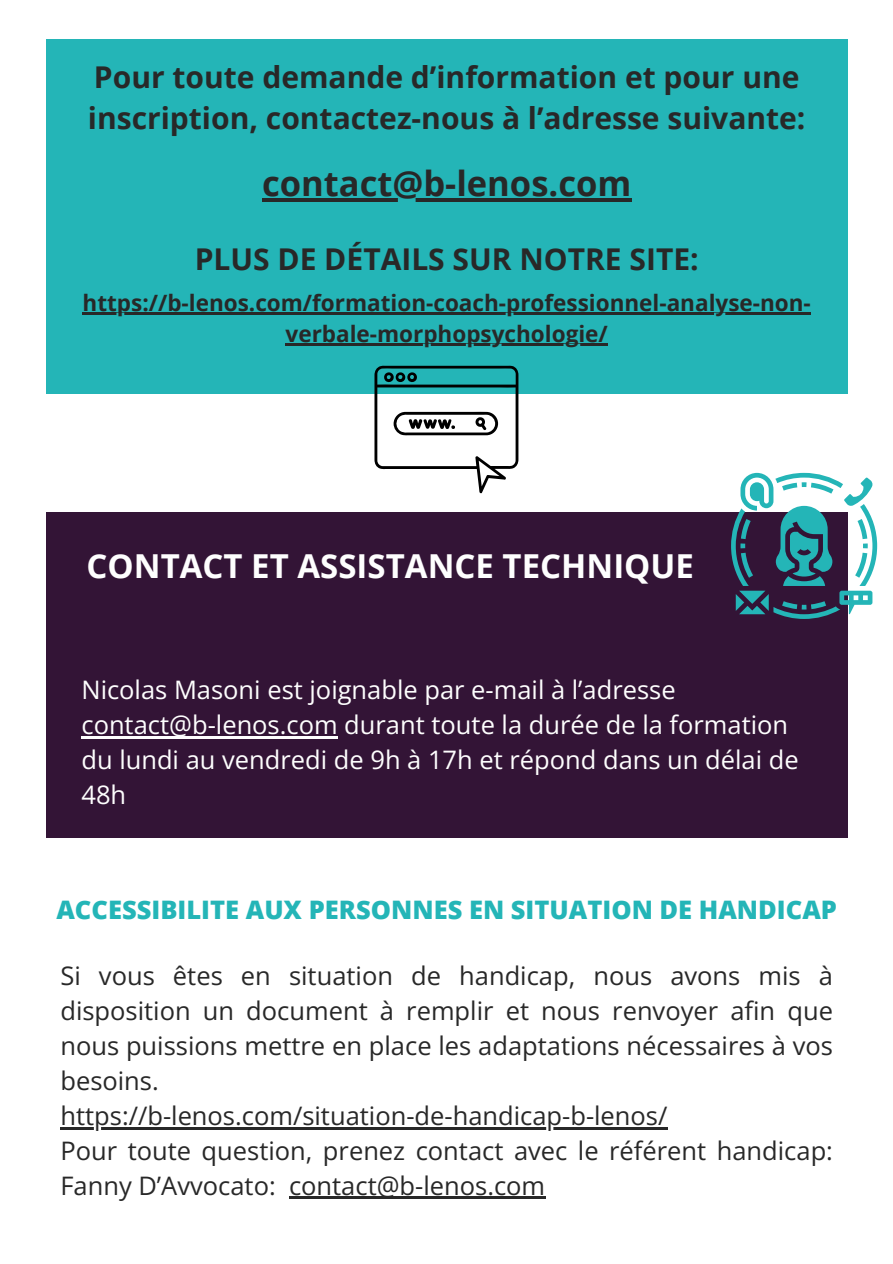
<style>
.page{position:relative;width:893px;height:1264px;background:#fff}
.page>*{position:absolute;margin:0;border:0;box-sizing:border-box;transform-origin:0 0}
.t1{font:700 34.5px "Open Sans";color:#282828}
.t2{font:700 33px "Open Sans";color:#fefefe}
.t3{font:700 30px/41.5px "Open Sans";color:#282828}
.t4{font:25.5px/34.8px "Open Sans";color:#282828}
.t5{font:25.5px/34.8px "Open Sans";color:#fefefe}
.t6{font:800 25.5px "Open Sans";color:#24b5b7}
.t7{font:700 22.5px/31px "Open Sans";color:#282828;text-align:center}
</style>
<div class="page">
<div style="left:46px;top:512px;width:801px;height:325px;background:#331436"></div>
<div style="left:46px;top:40px;width:801px;height:354px;background:#24b5b7"></div>
<svg style="left:374px;top:366px;width:144px;height:128px"></svg>
<svg style="left:731px;top:473px;width:146px;height:146px"></svg>
<hr style="left:81px;top:736px;width:256px;height:2px;background:#fefefe">
<hr style="left:262px;top:198px;width:369px;height:3px;background:#282828">
<hr style="left:83px;top:313px;width:727px;height:2px;background:#282828">
<hr style="left:285px;top:344px;width:322px;height:2px;background:#282828">
<hr style="left:60px;top:1126px;width:607px;height:3px;background:#282828">
<hr style="left:289px;top:1196px;width:256px;height:2px;background:#282828">
<p class="t3" style="left:88px;top:55px;width:719px">Pour toute demande d’information et pour une inscription, contactez-nous à l’adresse suivante:</p>
<h1 class="t1" style="left:262px;top:159px;width:371px">contact@b-lenos.com</h1>
<p class="t3" style="left:195px;top:238px;width:505px">PLUS DE DÉTAILS SUR NOTRE SITE:</p>
<p class="t7" style="left:83px;top:287px;width:729px">https://b-lenos.com/formation-coach-professionnel-analyse-non&shy;verbale-morphopsychologie/</p>
<p class="t2" style="left:86px;top:542px;width:609px">CONTACT ET ASSISTANCE TECHNIQUE</p>
<p class="t5" style="left:81px;top:672px;width:718px">Nicolas Masoni est joignable par e-mail à l’adresse contact@b-lenos.com durant toute la durée de la formation du lundi au vendredi de 9h à 17h et répond dans un délai de 48h</p>
<p class="t6" style="left:56px;top:890px;width:782px">ACCESSIBILITE AUX PERSONNES EN SITUATION DE HANDICAP</p>
<p class="t4" style="left:60px;top:957px;width:774px">Si vous êtes en situation de handicap, nous avons mis à disposition un document à remplir et nous renvoyer afin que nous puissions mettre en place les adaptations nécessaires à vos besoins.<br>https://b-lenos.com/situation-de-handicap-b-lenos/<br>Pour toute question, prenez contact avec le référent handicap:<br>Fanny D’Avvocato: contact@b-lenos.com</p>
</div>
